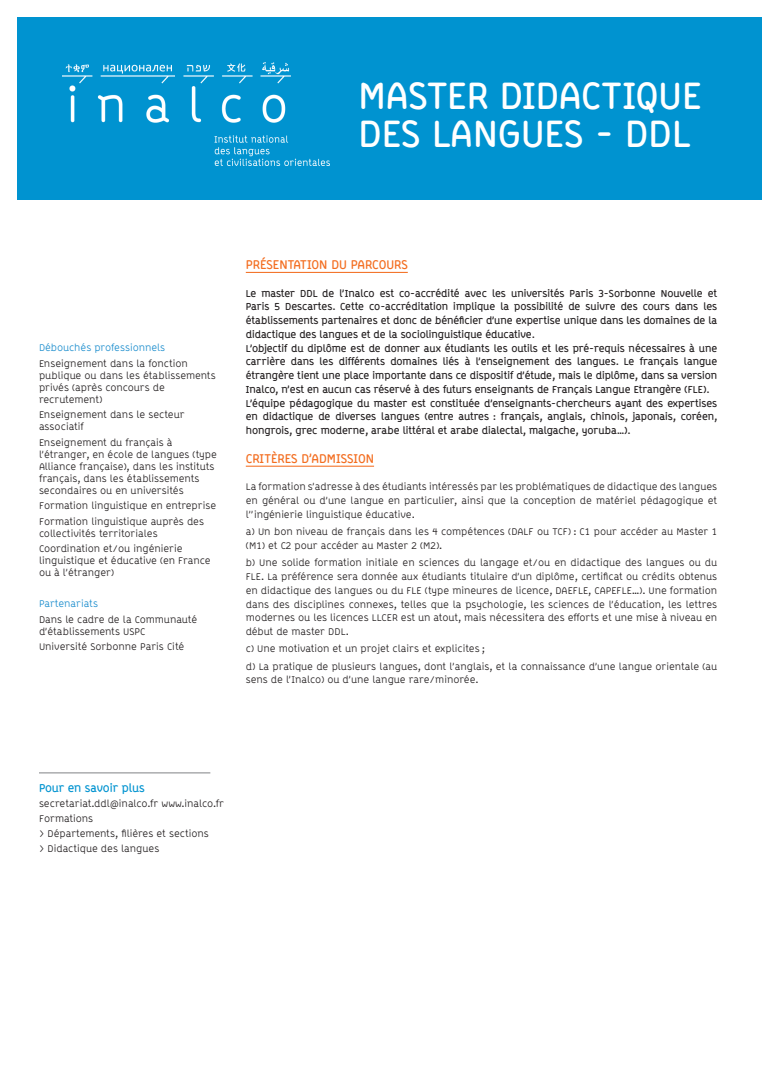
<style>
.page{position:relative;width:780px;height:1088px;background:#fff}
.page>*{position:absolute;margin:0;border:0;box-sizing:border-box;transform-origin:0 0}
.t1{font:700 37.5px/37.5px "ABB Line";color:#fff}
.t2{font:700 12.5px "ABB Line";color:#f36e21}
.t3{font:700 11.25px "ABB Line";letter-spacing:-.005em;color:#0093d0}
.t4{font:10px/12px "ABB Line";color:#231f20}
.t5{font:700 10px/13.8px "ABB Line";color:#231f20;text-align:justify}
.t6{font:10px "ABB Line";color:#198ccd}
</style>
<div class="page">
<div style="left:18px;top:18px;width:744px;height:182px;background:#0093d0"></div>
<img style="left:63px;top:63px;width:266px;height:102px">
<hr style="left:246px;top:272px;width:162px;height:1px;background:#f36e21">
<hr style="left:246px;top:466px;width:128px;height:1px;background:#f36e21">
<hr style="left:39px;top:772px;width:171px;height:1px;background:#808285">
<p class="t1" style="left:358px;top:77px;width:344px">MASTER DIDACTIQUE<br>DES LANGUES - DDL</p>
<p class="t6" style="left:39px;top:342px;width:128px">Débouchés professionnels</p>
<p class="t4" style="left:39px;top:357px;width:178px">Enseignement dans la fonction publique ou dans les établissements privés (après concours de recrutement)</p>
<p class="t4" style="left:39px;top:409px;width:147px">Enseignement dans le secteur associatif</p>
<p class="t4" style="left:39px;top:436px;width:179px">Enseignement du français à l’étranger, en école de langues (type Alliance française), dans les instituts français, dans les établissements secondaires ou en universités</p>
<p class="t4" style="left:39px;top:500px;width:179px">Formation linguistique en entreprise</p>
<p class="t4" style="left:39px;top:515px;width:166px">Formation linguistique auprès des collectivités territoriales</p>
<p class="t4" style="left:39px;top:543px;width:173px">Coordination et/ou ingénierie linguistique et éducative (en France ou à l’étranger)</p>
<p class="t6" style="left:39px;top:598px;width:60px">Partenariats</p>
<p class="t4" style="left:39px;top:613px;width:160px">Dans le cadre de la Communauté d’établissements USPC</p>
<p class="t4" style="left:39px;top:641px;width:147px">Université Sorbonne Paris Cité</p>
<p class="t2" style="left:246px;top:257px;width:163px">PRÉSENTATION DU PARCOURS</p>
<p class="t5" style="left:246px;top:286px;width:473px">Le master DDL de l’Inalco est co-accrédité avec les universités Paris 3-Sorbonne Nouvelle et Paris 5 Descartes. Cette co-accréditation implique la possibilité de suivre des cours dans les établissements partenaires et donc de bénéficier d’une expertise unique dans les domaines de la didactique des langues et de la sociolinguistique éducative.</p>
<p class="t5" style="left:246px;top:341px;width:473px">L’objectif du diplôme est de donner aux étudiants les outils et les pré-requis nécessaires à une carrière dans les différents domaines liés à l’enseignement des langues. Le français langue étrangère tient une place importante dans ce dispositif d’étude, mais le diplôme, dans sa version Inalco, n’est en aucun cas réservé à des futurs enseignants de Français Langue Etrangère (FLE).</p>
<p class="t5" style="left:246px;top:396px;width:473px">L’équipe pédagogique du master est constituée d’enseignants-chercheurs ayant des expertises en didactique de diverses langues (entre autres : français, anglais, chinois, japonais, coréen, hongrois, grec moderne, arabe littéral et arabe dialectal, malgache, yoruba…).</p>
<p class="t2" style="left:246px;top:451px;width:130px">CRITÈRES D’ADMISSION</p>
<p class="t4" style="left:246px;top:480px;width:473px;line-height:13.8px;text-align:justify">La formation s’adresse à des étudiants intéressés par les problématiques de didactique des langues en général ou d’une langue en particulier, ainsi que la conception de matériel pédagogique et l’’ingénierie linguistique éducative.</p>
<p class="t4" style="left:246px;top:525px;width:473px;line-height:13.8px">a) Un bon niveau de français dans les 4 compétences (DALF ou TCF) : C1 pour accéder au Master 1 (M1) et C2 pour accéder au Master 2 (M2).</p>
<p class="t4" style="left:246px;top:556px;width:473px;line-height:13.8px;text-align:justify">b) Une solide formation initiale en sciences du langage et/ou en didactique des langues ou du FLE. La préférence sera donnée aux étudiants titulaire d’un diplôme, certificat ou crédits obtenus en didactique des langues ou du FLE (type mineures de licence, DAEFLE, CAPEFLE…). Une formation dans des disciplines connexes, telles que la psychologie, les sciences de l’éducation, les lettres modernes ou les licences LLCER est un atout, mais nécessitera des efforts et une mise à niveau en début de master DDL.</p>
<p class="t4" style="left:246px;top:643px;width:240px">c) Une motivation et un projet clairs et explicites ;</p>
<p class="t4" style="left:246px;top:659px;width:473px;line-height:13.8px">d) La pratique de plusieurs langues, dont l’anglais, et la connaissance d’une langue orientale (au sens de l’Inalco) ou d’une langue rare/minorée.</p>
<p class="t3" style="left:39px;top:781px;width:107px">Pour en savoir plus</p>
<p class="t4" style="left:39px;top:798px;width:186px">secretariat.ddl@inalco.fr www.inalco.fr</p>
<p class="t4" style="left:39px;top:813px;width:56px">Formations</p>
<p class="t4" style="left:39px;top:828px;width:171px">&gt; Départements, filières et sections</p>
<p class="t4" style="left:39px;top:843px;width:122px">&gt; Didactique des langues</p>
</div>
